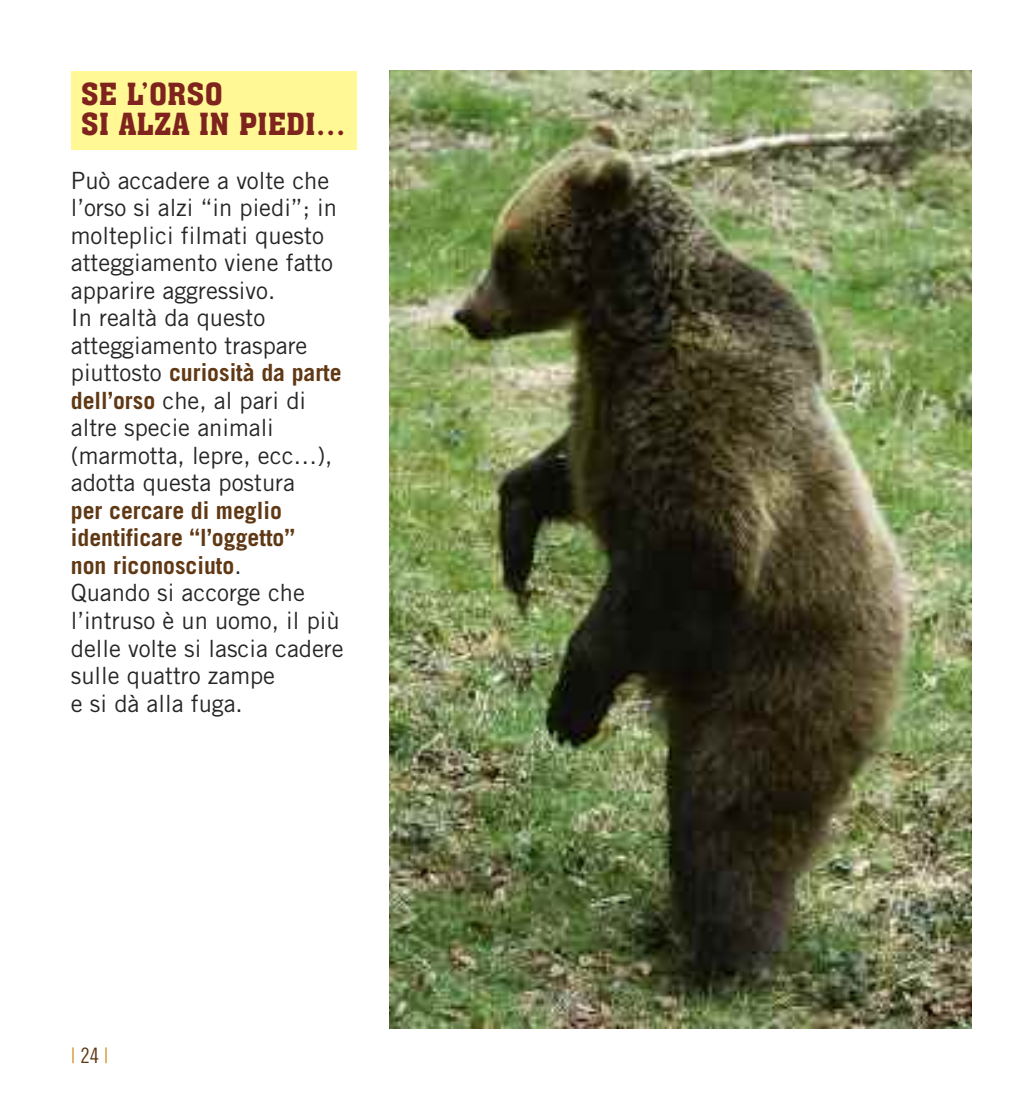
<style>
.page{position:relative;width:1028px;height:1099px;background:#fff}
.page>*{position:absolute;margin:0;border:0;box-sizing:border-box;transform-origin:0 0}
.t1{font:30px/30px "Aachen BT";color:#7e231d}
.t2{font:23.75px/27.5px "Trade Gothic";color:#272627}
.t3{font:21.25px "Trade Gothic Cond Eighteen";color:#d19833}
.s1{font-weight:700;color:#603814}
.s2{color:#603814}
</style>
<div class="page">
<div style="left:71px;top:71px;width:285px;height:79px;background:#fff894"></div>
<img style="left:390px;top:71px;width:581px;height:957px">
<p class="t1" style="left:81px;top:81px;width:266px">SE L’ORSO<br>SI ALZA IN PIEDI…</p>
<p class="t2" style="left:71px;top:169px;width:272px">Può accadere a volte che l’orso si alzi “in piedi”; in molteplici filmati questo atteggiamento viene fatto apparire aggressivo.<br>In realtà da questo atteggiamento traspare piuttosto <span class="s1">curiosità da parte dell’orso</span> che, al pari di altre specie animali (marmotta, lepre, ecc…), adotta questa postura</p>
<p class="t2" style="left:71px;top:499px;width:274px"><span class="s1">per cercare di meglio identificare “l’oggetto”<br>non riconosciuto</span>.<br>Quando si accorge che l’intruso è un uomo, il più delle volte si lascia cadere sulle quattro zampe<br>e si dà alla fuga.</p>
<p class="t3" style="left:71px;top:1047px;width:39px">|<span class="s2">24</span>|</p>
</div>
